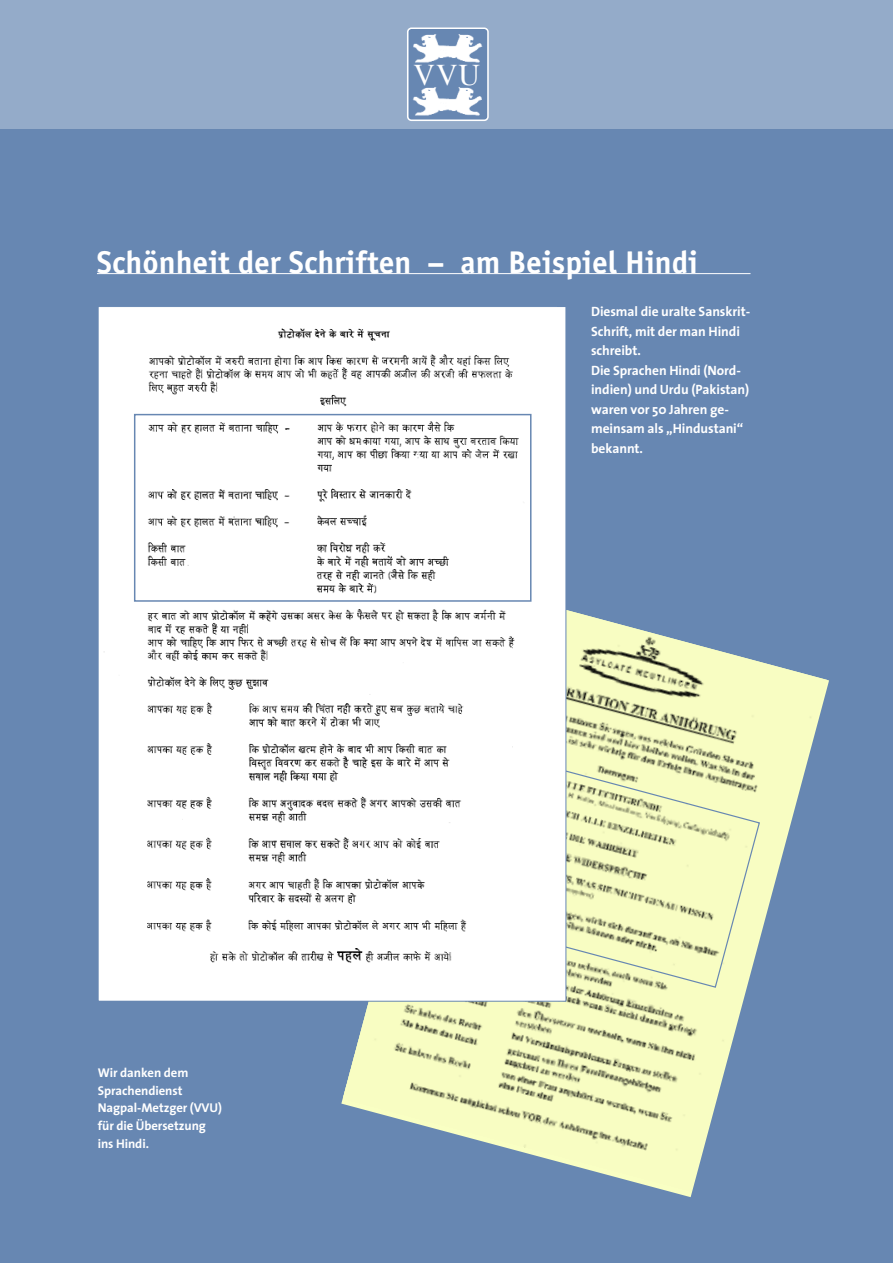
<style>
.page{position:relative;width:893px;height:1263px;background:#6787b2}
.page>*{position:absolute;margin:0;border:0;box-sizing:border-box;transform-origin:0 0}
.t1{font:700 31.5px "Officina Sans";color:#fff}
.t2{font:30px "Times";color:#fff}
.t3{font:700 13.5px/19.5px "The Sans";letter-spacing:-.005em;color:#fff}
.t4{font:700 12.75px/17.7px "The Sans";letter-spacing:-.005em;color:#fff}
.t5{font:10.95px "Times";color:#6787b2}
</style>
<div class="page">
<img style="left:343px;top:610px;width:484px;height:582px">
<svg style="left:566px;top:757px;width:195px;height:231px;background:#e6ebb6"></svg>
<div style="left:0;top:0;width:893px;height:129px;background:#94abc9"></div>
<svg style="left:407px;top:27px;width:82px;height:94px;background:#7d99bd"></svg>
<img style="left:413px;top:33px;width:69px;height:30px">
<img style="left:413px;top:86px;width:69px;height:30px">
<hr style="left:97px;top:273px;width:653px;height:1px;background:#fff">
<img style="left:100px;top:308px;width:456px;height:689px">
<div style="left:134px;top:414px;width:397px;height:188px;border:2px solid #6787b2"></div>
<p class="t5" style="left:428px;top:30px;width:4px">.</p>
<p class="t5" style="left:465px;top:30px;width:4px">.</p>
<h2 class="t2" style="left:413px;top:63px;width:68px">VVU</h2>
<p class="t5" style="left:428px;top:83px;width:4px">.</p>
<p class="t5" style="left:465px;top:83px;width:4px">.</p>
<h1 class="t1" style="left:97px;top:251px;width:603px">Schönheit der Schriften – am Beispiel Hindi</h1>
<p class="t3" style="left:591px;top:303px;width:161px">Diesmal die uralte Sanskrit-<br>Schrift, mit der man Hindi schreibt.<br>Die Sprachen Hindi (Nord&shy;indien) und Urdu (Pakistan) waren vor 50 Jahren ge&shy;meinsam als „Hindustani“ bekannt.</p>
<p class="t4" style="left:98px;top:1065px;width:126px">Wir danken dem<br>Sprachendienst<br>Nagpal-Metzger (VVU) für die Übersetzung ins Hindi.</p>
</div>
